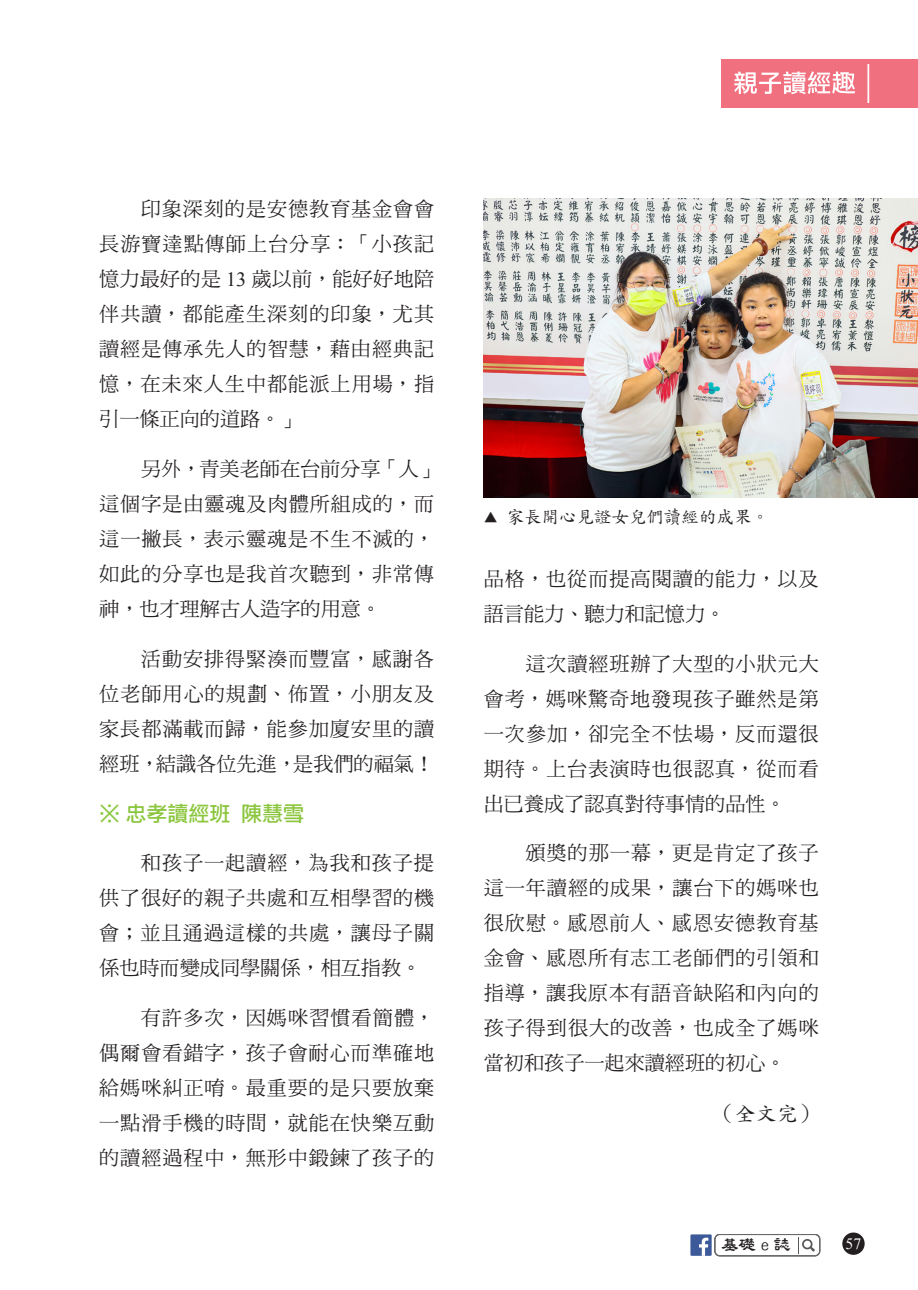
<style>
.page{position:relative;width:918px;height:1290px;background:#fff}
.page>*{position:absolute;margin:0;border:0;box-sizing:border-box;transform-origin:0 0}
._03_內文樣式{font:21px "Li Hei Pro";color:#8bc63e}
._03_內文樣式-2{font:21px "DF Kai Shu Std W5";color:#231f20}
._03_內文樣式-3{font:20.12px/35px "DF Ming Std W5";letter-spacing:.045em;color:#231f20;text-align:justify}
.照片說明{font:17.5px "DF Kai Shu Std W5";color:#231f20}
.t1{font:700 17.5px "AR Li Shu B5";color:#231f20}
.t2{font:15.75px "Times New Roman";color:#fff}
.s1{font-family:"Times New Roman"}
.s2{font-size:14px}
</style>
<div class="page">
<div style="left:842px;top:1232px;width:22px;height:23px;background:#231f20;border-radius:50%"></div>
<svg style="left:798px;top:1237px;width:17px;height:16px"></svg>
<div style="left:690px;top:1234px;width:21px;height:22px;background:#3c5a99"></div>
<svg style="left:699px;top:1237px;width:9px;height:19px"></svg>
<div style="left:715px;top:1234px;width:105px;height:22px;border:1px solid #57585a;border-radius:5px"></div>
<div style="left:715px;top:1234px;width:104px;height:21px;border:1px solid #57585a;border-radius:5px"></div>
<div style="left:721px;top:60px;width:197px;height:48px;background:#f1707f"></div>
<hr style="left:867px;top:64px;width:2px;height:39px;background:#fff">
<svg style="left:734px;top:71px;width:121px;height:23px"></svg>
<img style="left:484px;top:198px;width:434px;height:300px">
<p class="_03_內文樣式-3" style="left:99px;top:191px;width:336px;text-indent:42px">印象深刻的是安德教育基金會會長游寶達點傳師上台分享：「小孩記憶力最好的是 <span class="s1">13</span> 歲以前，能好好地陪伴共讀，都能產生深刻的印象，尤其讀經是傳承先人的智慧，藉由經典記憶，在未來人生中都能派上用場，指引一條正向的道路。」</p>
<p class="_03_內文樣式-3" style="left:99px;top:451px;width:341px;text-align:left;text-indent:42px">另外，青美老師在台前分享「人」這個字是由靈魂及肉體所組成的，而這一撇長，表示靈魂是不生不滅的，如此的分享也是我首次聽到，非常傳神，也才理解古人造字的用意。</p>
<p class="_03_內文樣式-3" style="left:99px;top:640px;width:336px;text-indent:42px">活動安排得緊湊而豐富，感謝各位老師用心的規劃、佈置，小朋友及家長都滿載而歸，能參加廈安里的讀經班，結識各位先進，是我們的福氣！</p>
<p class="_03_內文樣式" style="left:99px;top:803px;width:206px">※ 忠孝讀經班 陳慧雪</p>
<p class="_03_內文樣式-3" style="left:99px;top:845px;width:336px;text-indent:42px">和孩子一起讀經，為我和孩子提供了很好的親子共處和互相學習的機會；並且通過這樣的共處，讓母子關係也時而變成同學關係，相互指教。</p>
<p class="_03_內文樣式-3" style="left:99px;top:1000px;width:336px;text-indent:42px">有許多次，因媽咪習慣看簡體，偶爾會看錯字，孩子會耐心而準確地給媽咪糾正唷。最重要的是只要放棄一點滑手機的時間，就能在快樂互動的讀經過程中，無形中鍛鍊了孩子的</p>
<p class="照片說明" style="left:484px;top:507px;width:287px"><span class="s2">▲</span> 家長開心見證女兒們讀經的成果。</p>
<p class="_03_內文樣式-3" style="left:484px;top:560px;width:336px">品格，也從而提高閱讀的能力，以及語言能力、聽力和記憶力。</p>
<p class="_03_內文樣式-3" style="left:484px;top:645px;width:336px;text-indent:42px">這次讀經班辦了大型的小狀元大會考，媽咪驚奇地發現孩子雖然是第一次參加，卻完全不怯場，反而還很期待。上台表演時也很認真，從而看出已養成了認真對待事情的品性。</p>
<p class="_03_內文樣式-3" style="left:484px;top:835px;width:336px;text-indent:42px">頒獎的那一幕，更是肯定了孩子這一年讀經的成果，讓台下的媽咪也很欣慰。感恩前人、感恩安德教育基金會、感恩所有志工老師們的引領和指導，讓我原本有語音缺陷和內向的孩子得到很大的改善，也成全了媽咪當初和孩子一起來讀經班的初心。</p>
<p class="_03_內文樣式-2" style="left:714px;top:1102px;width:106px">（全文完）</p>
<p class="t1" style="left:721px;top:1236px;width:71px">基礎e誌</p>
<p class="t2" style="left:845px;top:1232px;width:17px">57</p>
</div>
